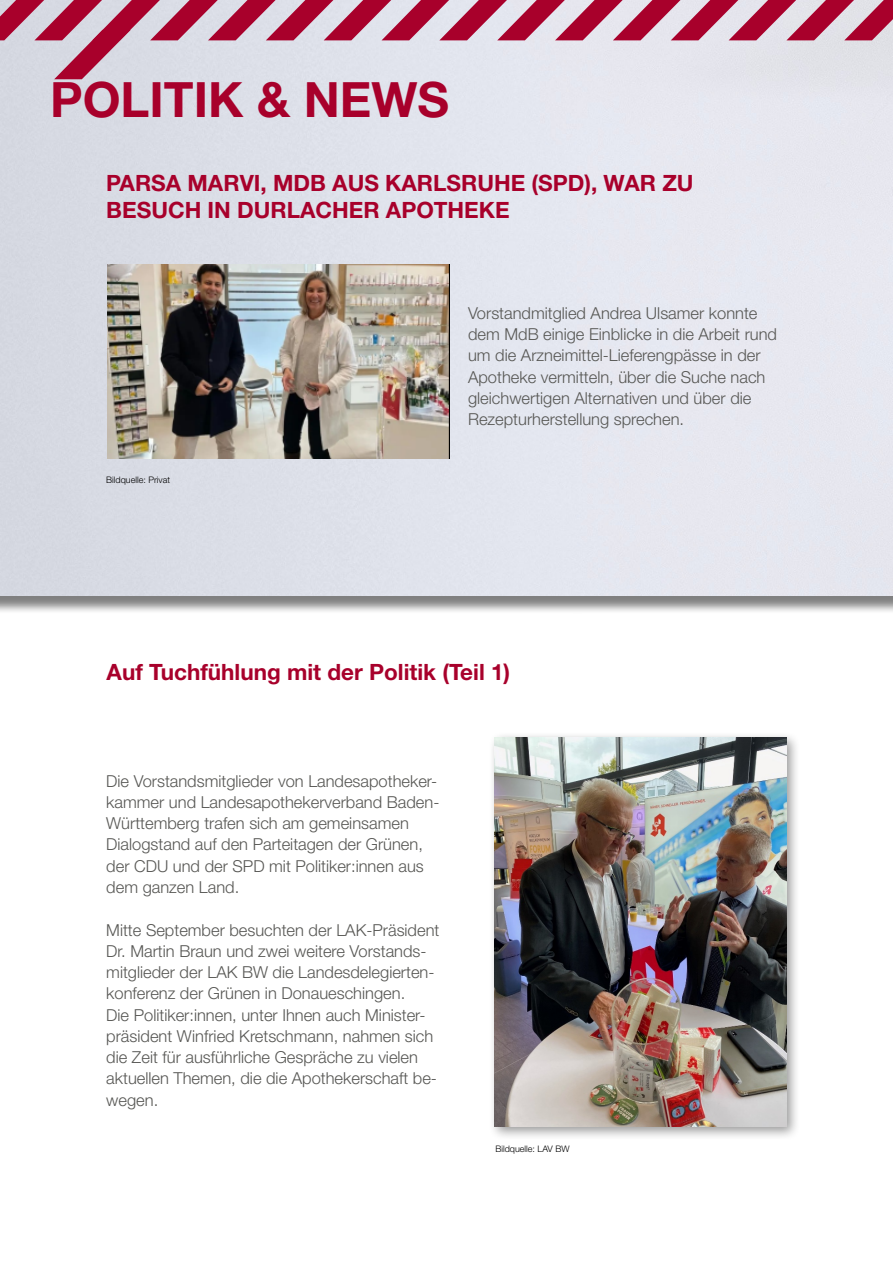
<style>
.page{position:relative;width:893px;height:1263px;background:#fff}
.page>*{position:absolute;margin:0;border:0;box-sizing:border-box;transform-origin:0 0}
.t1{font:700 48.75px "Helvetica Neue LT";color:#a8002b}
.t2{font:700 22.5px/27px "Helvetica Neue LT";color:#a8002b}
.t3{font:300 16.5px/21.3px "Helvetica Neue LT";color:#575754}
.t4{font:300 9px "Helvetica Neue LT";color:#000}
</style>
<div class="page">
<div style="left:0;top:0;width:893px;height:614px;background:#000;opacity:.5"></div>
<img style="left:0;top:79px;width:893px;height:516px">
<svg style="left:0;top:0;width:893px;height:79px;background:#d0a6b7"></svg>
<div style="left:488px;top:731px;width:312px;height:410px;background:#000;opacity:.4"></div>
<img style="left:495px;top:737px;width:292px;height:390px">
<img style="left:107px;top:264px;width:342px;height:195px">
<h1 class="t1" style="left:50px;top:70px;width:400px">POLITIK &amp; NEWS</h1>
<h2 class="t2" style="left:106px;top:169px;width:589px">PARSA MARVI, MDB AUS KARLSRUHE (SPD), WAR ZU<br>BESUCH IN DURLACHER APOTHEKE</h2>
<p class="t4" style="left:106px;top:475px;width:65px">Bildquelle: Privat</p>
<p class="t3" style="left:468px;top:302px;width:310px">Vorstandmitglied Andrea Ulsamer konnte dem MdB einige Einblicke in die Arbeit rund um die Arzneimittel-Lieferengpässe in der Apotheke vermitteln, über die Suche nach gleichwertigen Alternativen und über die Rezepturherstellung sprechen.</p>
<h2 class="t2" style="left:107px;top:658px;width:405px">Auf Tuchfühlung mit der Politik (Teil 1)</h2>
<p class="t3" style="left:106px;top:770px;width:335px">Die Vorstandsmitglieder von Landesapotheker&shy;kammer und Landesapothekerverband Baden-Württemberg trafen sich am gemeinsamen Dialogstand auf den Parteitagen der Grünen, der CDU und der SPD mit Politiker:innen aus dem ganzen Land.</p>
<p class="t3" style="left:106px;top:919px;width:335px">Mitte September besuchten der LAK-Präsident Dr. Martin Braun und zwei weitere Vorstands&shy;mitglieder der LAK BW die Landesdelegierten&shy;konferenz der Grünen in Donaueschingen.<br>Die Politiker:innen, unter Ihnen auch Minister&shy;präsident Winfried Kretschmann, nahmen sich die Zeit für ausführliche Gespräche zu vielen aktuellen Themen, die die Apothekerschaft be&shy;wegen.</p>
<p class="t4" style="left:495px;top:1143px;width:76px">Bildquelle: LAV BW</p>
</div>
